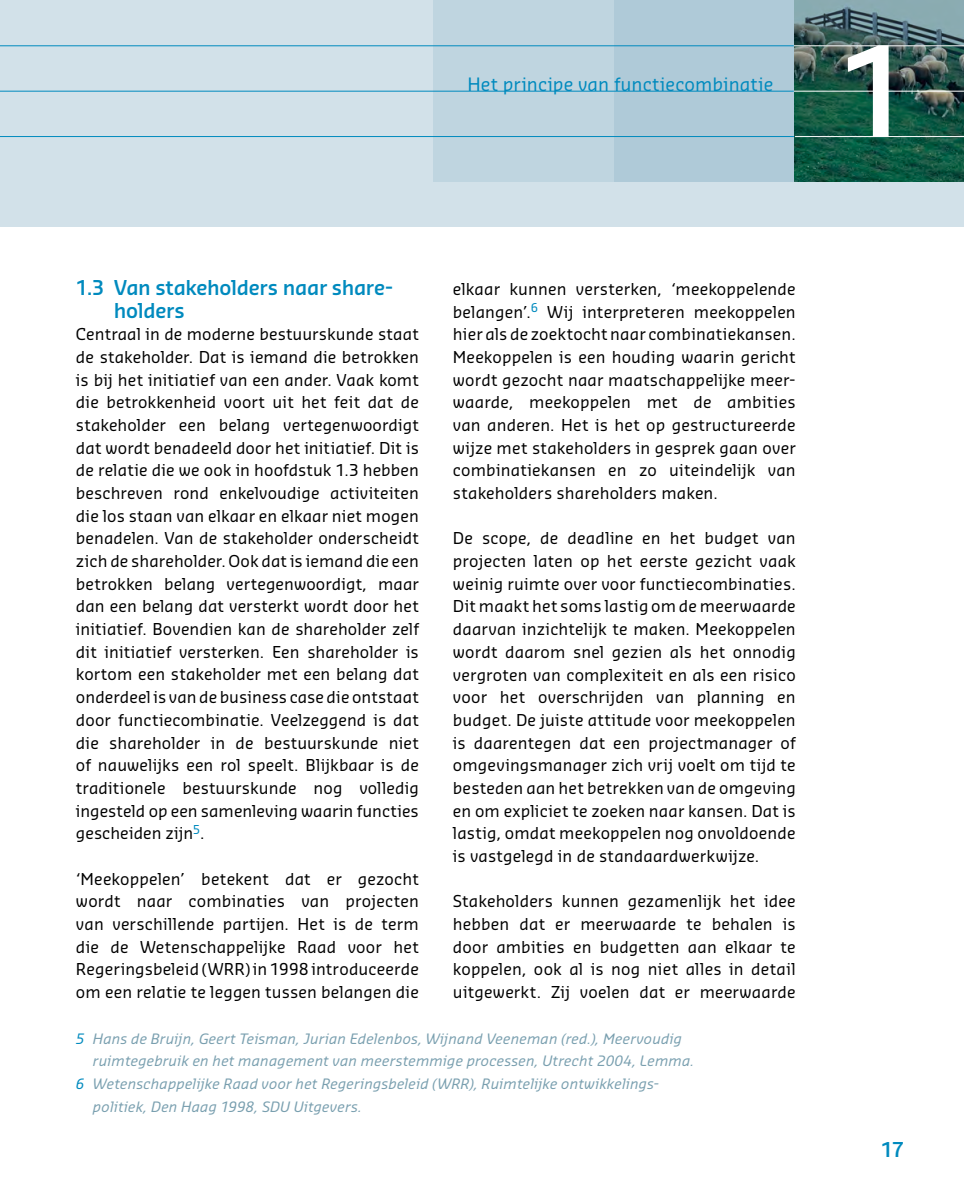
<style>
.page{position:relative;width:964px;height:1191px;background:#fff}
.page>*{position:absolute;margin:0;border:0;box-sizing:border-box;transform-origin:0 0}
.t1{font:600 122px "Sansa Pro";color:#fff}
.t2{font:600 20px/22.6px "Sansa Pro";letter-spacing:-.015em;color:#008abe}
.t3{font:18px "Sansa Pro";letter-spacing:.01em;color:#008abe}
.t4{font:16px/22.6px "Sansa Pro";letter-spacing:.01em;color:#000;text-align:justify}
.t5{font:italic 14px "Sansa Pro";letter-spacing:.015em;color:#799faf}
.s1{color:#008abe}
</style>
<div class="page">
<div style="left:0;top:0;width:964px;height:227px;background:#d2e1e9"></div>
<img style="left:794px;top:46px;width:170px;height:45px">
<svg style="left:794px;top:92px;width:170px;height:45px;background:#155743"></svg>
<svg style="left:794px;top:0;width:170px;height:45px;background:#658388"></svg>
<div style="left:613px;top:0;width:181px;height:181px;background:#afcad8"></div>
<div style="left:433px;top:0;width:180px;height:181px;background:#bfd5e0"></div>
<hr style="left:0;top:45px;width:794px;height:1px;background:#008abe">
<hr style="left:0;top:91px;width:794px;height:1px;background:#008abe">
<hr style="left:0;top:136px;width:794px;height:1px;background:#008abe">
<hr style="left:794px;top:45px;width:170px;height:1px;background:#fff">
<hr style="left:794px;top:91px;width:170px;height:1px;background:#fff">
<hr style="left:795px;top:136px;width:169px;height:1px;background:#fff">
<p class="t3" style="left:293px;top:72px;width:482px">Concrete voorbeelden van combineren rond water keren</p>
<p class="t3" style="left:467px;top:72px;width:308px">Het principe van functiecombinatie</p>
<h1 class="t1" style="left:837px;top:11px;width:78px">2</h1>
<h1 class="t1" style="left:837px;top:11px;width:78px">1</h1>
<p class="t2" style="left:114px;top:275px;width:281px;text-indent:-38px">1.3 Van stakeholders naar share&shy;holders</p>
<p class="t4" style="left:76px;top:322px;width:344px">Centraal in de moderne bestuurskunde staat de stakeholder. Dat is iemand die betrokken is bij het initiatief van een ander. Vaak komt die betrokkenheid voort uit het feit dat de stakeholder een belang vertegenwoordigt dat wordt benadeeld door het initiatief. Dit is de relatie die we ook in hoofdstuk 1.3 hebben beschreven rond enkelvoudige activiteiten die los staan van elkaar en elkaar niet mogen benadelen. Van de stakeholder onderscheidt zich de shareholder. Ook dat is iemand die een betrokken belang vertegenwoordigt, maar dan een belang dat versterkt wordt door het initiatief. Bovendien kan de shareholder zelf dit initiatief versterken. Een shareholder is kortom een stakeholder met een belang dat onderdeel is van de business case die ontstaat door functiecombinatie. Veelzeggend is dat die shareholder in de bestuurskunde niet of nauwelijks een rol speelt. Blijkbaar is de traditionele bestuurskunde nog volledig ingesteld op een samenleving waarin functies gescheiden zijn<sup>5</sup>.</p>
<p class="t4" style="left:76px;top:867px;width:344px">‘Meekoppelen’ betekent dat er gezocht wordt naar combinaties van projecten van verschillende partijen. Het is de term die de Wetenschappelijke Raad voor het Regeringsbeleid (WRR) in 1998 introduceerde om een relatie te leggen tussen belangen die</p>
<p class="t4" style="left:453px;top:277px;width:344px">elkaar kunnen versterken, ‘meekoppelende belangen’.<sup>6</sup> Wij interpreteren meekoppelen hier als de zoektocht naar combinatiekansen.<br>Meekoppelen is een houding waarin gericht wordt gezocht naar maatschappelijke meer&shy;waarde, meekoppelen met de ambities van anderen. Het is het op gestructureerde wijze met stakeholders in gesprek gaan over combinatiekansen en zo uiteindelijk van stakeholders shareholders maken.</p>
<p class="t4" style="left:453px;top:526px;width:344px">De scope, de deadline en het budget van projecten laten op het eerste gezicht vaak weinig ruimte over voor functiecombinaties.<br>Dit maakt het soms lastig om de meerwaarde daarvan inzichtelijk te maken. Meekoppelen wordt daarom snel gezien als het onnodig vergroten van complexiteit en als een risico voor het overschrijden van planning en budget. De juiste attitude voor meekoppelen is daarentegen dat een projectmanager of omgevingsmanager zich vrij voelt om tijd te besteden aan het betrekken van de omgeving en om expliciet te zoeken naar kansen. Dat is lastig, omdat meekoppelen nog onvoldoende is vastgelegd in de standaardwerkwijze.</p>
<p class="t4" style="left:453px;top:889px;width:344px">Stakeholders kunnen gezamenlijk het idee hebben dat er meerwaarde te behalen is door ambities en budgetten aan elkaar te koppelen, ook al is nog niet alles in detail uitgewerkt. Zij voelen dat er meerwaarde</p>
<p class="t5" style="left:76px;top:1029px;width:607px"><span class="s1">5</span> Hans de Bruijn, Geert Teisman, Jurian Edelenbos, Wijnand Veeneman (red.), Meervoudig</p>
<p class="t5" style="left:93px;top:1051px;width:603px">ruimtegebruik en het management van meerstemmige processen, Utrecht 2004, Lemma.</p>
<p class="t5" style="left:76px;top:1074px;width:585px"><span class="s1">6</span> Wetenschappelijke Raad voor het Regeringsbeleid (WRR), Ruimtelijke ontwikkelings-</p>
<p class="t5" style="left:93px;top:1097px;width:271px">politiek, Den Haag 1998, SDU Uitgevers.</p>
<p class="t2" style="left:881px;top:1137px;width:25px">17</p>
</div>
